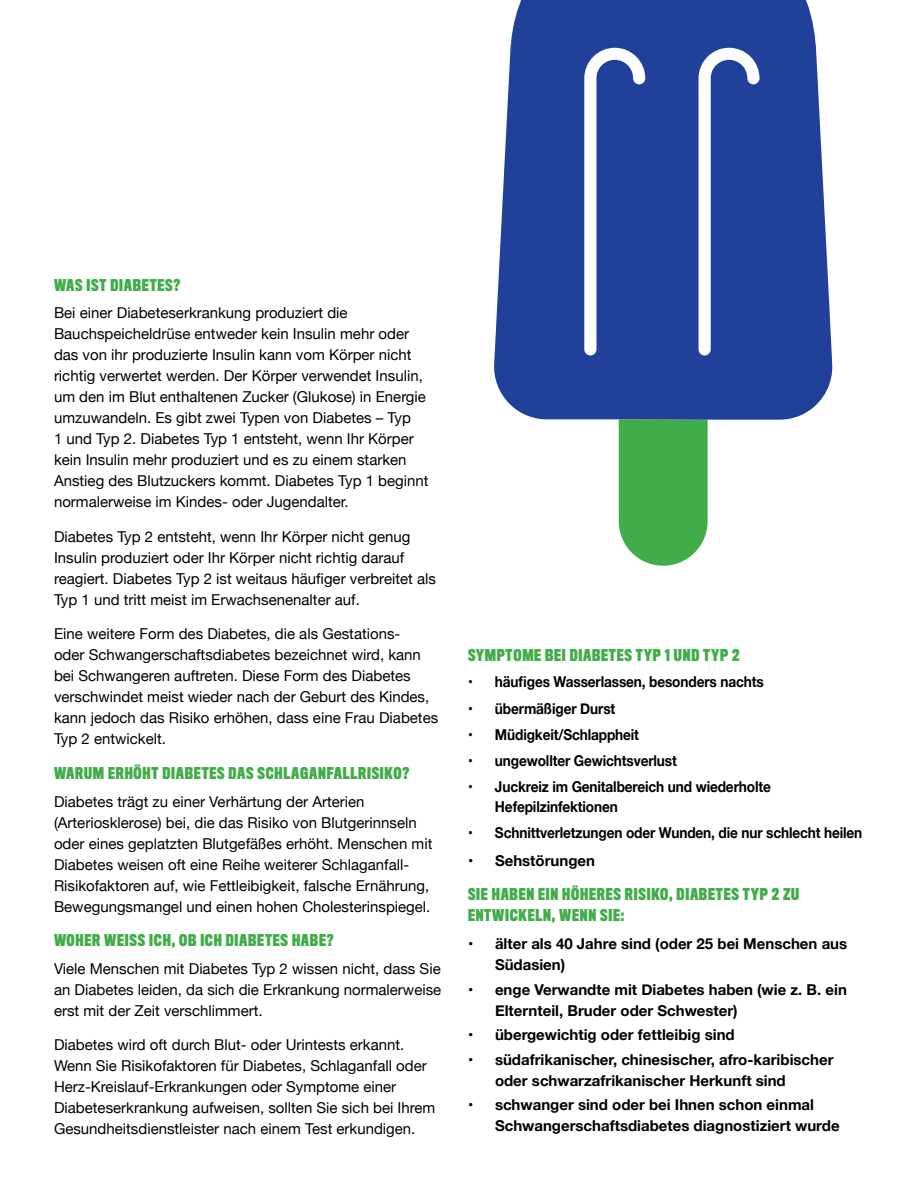
<style>
.page{position:relative;width:918px;height:1188px;background:#fff}
.page>*{position:absolute;margin:0;border:0;box-sizing:border-box;transform-origin:0 0}
.t1{font:15px/21px "Helvetica Neue";color:#000}
.t2{font:700 15px/21px "Helvetica Neue";color:#000}
.t3{font:700 15px/19.5px "Helvetica Neue";color:#000;scale:.91 1}
.t4{font:700 15px/21px "Titling Gothic FB Comp";letter-spacing:.05em;color:#41ad49}
</style>
<div class="page">
<svg style="left:494px;top:0;width:338px;height:420px;background:#3b57a5"></svg>
<svg style="left:618px;top:420px;width:90px;height:146px;background:#50b459"></svg>
<p class="t4" style="left:54px;top:275px;width:128px">WAS IST DIABETES?</p>
<p class="t1" style="left:54px;top:302px;width:376px">Bei einer Diabeteserkrankung produziert die Bauchspeicheldrüse entweder kein Insulin mehr oder das von ihr produzierte Insulin kann vom Körper nicht richtig verwertet werden. Der Körper verwendet Insulin, um den im Blut enthaltenen Zucker (Glukose) in Energie umzuwandeln. Es gibt zwei Typen von Diabetes – Typ<br>1 und Typ 2. Diabetes Typ 1 entsteht, wenn Ihr Körper kein Insulin mehr produziert und es zu einem starken Anstieg des Blutzuckers kommt. Diabetes Typ 1 beginnt normalerweise im Kindes- oder Jugendalter.</p>
<p class="t1" style="left:54px;top:526px;width:383px">Diabetes Typ 2 entsteht, wenn Ihr Körper nicht genug Insulin produziert oder Ihr Körper nicht richtig darauf reagiert. Diabetes Typ 2 ist weitaus häufiger verbreitet als Typ 1 und tritt meist im Erwachsenenalter auf.</p>
<p class="t1" style="left:54px;top:623px;width:386px">Eine weitere Form des Diabetes, die als Gestations-<br>oder Schwangerschaftsdiabetes bezeichnet wird, kann bei Schwangeren auftreten. Diese Form des Diabetes verschwindet meist wieder nach der Geburt des Kindes, kann jedoch das Risiko erhöhen, dass eine Frau Diabetes Typ 2 entwickelt.</p>
<p class="t4" style="left:54px;top:763px;width:357px">WARUM ERHÖHT DIABETES DAS SCHLAGANFALLRISIKO?</p>
<p class="t1" style="left:54px;top:791px;width:380px">Diabetes trägt zu einer Verhärtung der Arterien (Arteriosklerose) bei, die das Risiko von Blutgerinnseln oder eines geplatzten Blutgefäßes erhöht. Menschen mit Diabetes weisen oft eine Reihe weiterer Schlaganfall-Risikofaktoren auf, wie Fettleibigkeit, falsche Ernährung, Bewegungsmangel und einen hohen Cholesterinspiegel.</p>
<p class="t4" style="left:54px;top:930px;width:281px">WOHER WEISS ICH, OB ICH DIABETES HABE?</p>
<p class="t1" style="left:54px;top:958px;width:389px;text-align:justify">Viele Menschen mit Diabetes Typ 2 wissen nicht, dass Sie an Diabetes leiden, da sich die Erkrankung normalerweise erst mit der Zeit verschlimmert.</p>
<p class="t1" style="left:54px;top:1034px;width:383px">Diabetes wird oft durch Blut- oder Urintests erkannt.<br>Wenn Sie Risikofaktoren für Diabetes, Schlaganfall oder Herz-Kreislauf-Erkrankungen oder Symptome einer Diabeteserkrankung aufweisen, sollten Sie sich bei Ihrem Gesundheitsdienstleister nach einem Test erkundigen.</p>
<p class="t4" style="left:468px;top:645px;width:273px">SYMPTOME BEI DIABETES TYP 1 UND TYP 2</p>
<p class="t3" style="left:468px;top:672px;width:326px">• häufiges Wasserlassen, besonders nachts</p>
<p class="t3" style="left:468px;top:698px;width:163px">• übermäßiger Durst</p>
<p class="t3" style="left:468px;top:724px;width:190px">• Müdigkeit/Schlappheit</p>
<p class="t3" style="left:468px;top:751px;width:231px">• ungewollter Gewichtsverlust</p>
<p class="t3" style="left:495px;top:777px;width:305px;text-indent:-27px">• Juckreiz im Genitalbereich und wiederholte<br>Hefepilzinfektionen</p>
<p class="t3" style="left:468px;top:823px;width:435px">• Schnittverletzungen oder Wunden, die nur schlecht heilen</p>
<p class="t2" style="left:468px;top:850px;width:129px">• Sehstörungen</p>
<p class="t4" style="left:468px;top:884px;width:333px">SIE HABEN EIN HÖHERES RISIKO, DIABETES TYP 2 ZU<br>ENTWICKELN, WENN SIE:</p>
<p class="t2" style="left:495px;top:933px;width:354px;text-indent:-27px">• älter als 40 Jahre sind (oder 25 bei Menschen aus<br>Südasien)</p>
<p class="t2" style="left:495px;top:978px;width:353px;text-indent:-27px">• enge Verwandte mit Diabetes haben (wie z. B. ein<br>Elternteil, Bruder oder Schwester)</p>
<p class="t2" style="left:468px;top:1024px;width:268px">• übergewichtig oder fettleibig sind</p>
<p class="t2" style="left:495px;top:1048px;width:340px;text-indent:-27px">• südafrikanischer, chinesischer, afro-karibischer oder schwarzafrikanischer Herkunft sind</p>
<p class="t2" style="left:495px;top:1094px;width:346px;text-indent:-27px">• schwanger sind oder bei Ihnen schon einmal<br>Schwangerschaftsdiabetes diagnostiziert wurde</p>
</div>
